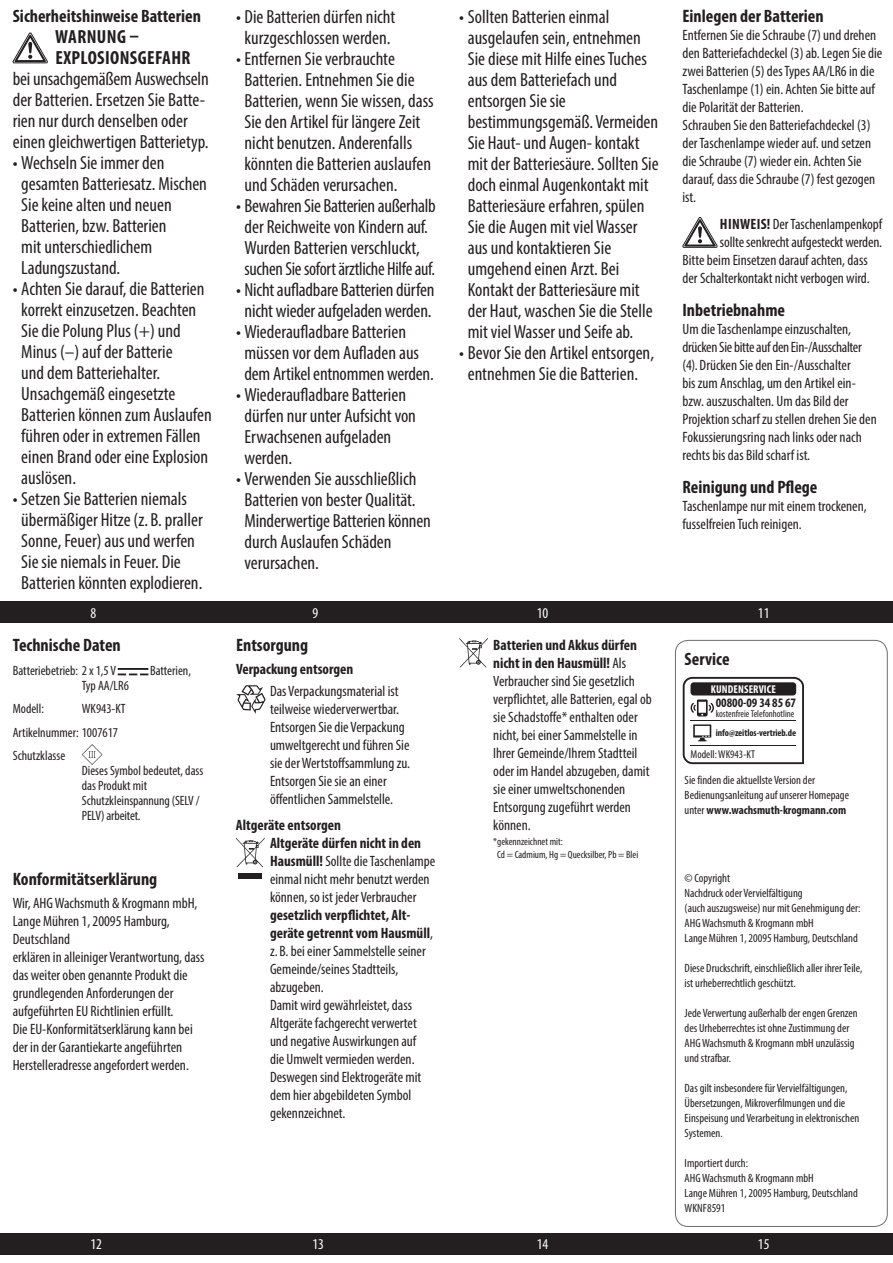
<style>
.page{position:relative;width:893px;height:1263px;background:#fff}
.page>*{position:absolute;margin:0;border:0;box-sizing:border-box;transform-origin:0 0}
.t1{font:condensed 19.05px/21px "Myriad Pro";color:#231f20}
.t2{font:700 condensed 19.05px/21px "Myriad Pro";letter-spacing:.02em;color:#231f20}
.t3{font:700 condensed 18px "Myriad Pro";color:#231f20}
.t4{font:condensed 15px/18px "Myriad Pro";color:#231f20}
.t5{font:700 condensed 15px "Myriad Pro";color:#231f20}
.t6{font:condensed 15px "Myriad Pro";color:#fff}
.t7{font:condensed 13.5px/15px "Myriad Pro";color:#231f20}
.t8{font:700 condensed 12.9px "Myriad Pro";letter-spacing:-.005em;color:#231f20}
.t9{font:condensed 12px/15px "Myriad Pro";color:#231f20}
.t10{font:condensed 11.4px "Myriad Pro";color:#231f20}
.t11{font:700 condensed 11.4px "Myriad Pro";letter-spacing:.01em;color:#fff}
.t12{font:condensed 10.5px/13.5px "Myriad Pro";color:#231f20}
.t13{font:condensed 9.9px "Myriad Pro";color:#231f20}
.t14{font:700 condensed 9.75px "Myriad Pro";letter-spacing:-.005em;color:#231f20}
.s1{font-weight:700}
</style>
<div class="page">
<div style="left:0;top:602px;width:893px;height:21px;background:#231f20"></div>
<div style="left:0;top:1233px;width:893px;height:21px;background:#231f20"></div>
<div style="left:675px;top:640px;width:213px;height:587px;border:1px solid #6c6d70;border-radius:13px"></div>
<svg style="left:13px;top:32px;width:35px;height:32px"></svg>
<svg style="left:682px;top:217px;width:36px;height:31px"></svg>
<svg style="left:118px;top:674px;width:30px;height:1px"></svg>
<div style="left:118px;top:668px;width:30px;height:1px;border:1px solid #231f20"></div>
<svg style="left:82px;top:744px;width:20px;height:21px"></svg>
<svg style="left:236px;top:685px;width:30px;height:29px"></svg>
<svg style="left:236px;top:838px;width:29px;height:29px"></svg>
<div style="left:238px;top:873px;width:24px;height:6px;background:#231f20"></div>
<svg style="left:459px;top:638px;width:29px;height:29px"></svg>
<svg style="left:683px;top:677px;width:121px;height:87px"></svg>
<p class="t3" style="left:13px;top:5px;width:190px">Sicherheitshinweise Batterien</p>
<p class="t2" style="left:55px;top:26px;width:137px">WARNUNG –<br>EXPLOSIONSGEFAHR</p>
<p class="t1" style="left:13px;top:68px;width:198px">bei unsachgemäßem Auswechseln der Batterien. Ersetzen Sie Batte&shy;rien nur durch denselben oder einen gleichwertigen Batterietyp.</p>
<p class="t1" style="left:21px;top:152px;width:187px;text-indent:-8px">• Wechseln Sie immer den gesamten Batteriesatz. Mischen<br>Sie keine alten und neuen<br>Batterien, bzw. Batterien<br>mit unterschiedlichem<br>Ladungszustand.</p>
<p class="t1" style="left:21px;top:278px;width:192px;text-indent:-8px">• Achten Sie darauf, die Batterien korrekt einzusetzen. Beachten<br>Sie die Polung Plus (+) und<br>Minus (–) auf der Batterie<br>und dem Batteriehalter.<br>Unsachgemäß eingesetzte<br>Batterien können zum Auslaufen führen oder in extremen Fällen einen Brand oder eine Explosion auslösen.</p>
<p class="t1" style="left:21px;top:488px;width:183px;text-indent:-8px">• Setzen Sie Batterien niemals übermäßiger Hitze (z. B. praller<br>Sonne, Feuer) aus und werfen<br>Sie sie niemals in Feuer. Die<br>Batterien könnten explodieren.</p>
<p class="t1" style="left:236px;top:6px;width:161px;text-align:center">• Die Batterien dürfen nicht kurzgeschlossen werden.</p>
<p class="t1" style="left:244px;top:48px;width:191px;text-indent:-8px">• Entfernen Sie verbrauchte<br>Batterien. Entnehmen Sie die<br>Batterien, wenn Sie wissen, dass<br>Sie den Artikel für längere Zeit nicht benutzen. Anderenfalls könnten die Batterien auslaufen und Schäden verursachen.</p>
<p class="t1" style="left:236px;top:194px;width:201px;text-align:center">• Bewahren Sie Batterien außerhalb der Reichweite von Kindern auf.<br>Wurden Batterien verschluckt, suchen Sie sofort ärztliche Hilfe auf.</p>
<p class="t1" style="left:236px;top:279px;width:200px;text-align:center">• Nicht aufladbare Batterien dürfen nicht wieder aufgeladen werden.</p>
<p class="t1" style="left:244px;top:321px;width:191px;text-indent:-8px">• Wiederaufladbare Batterien müssen vor dem Aufladen aus dem Artikel entnommen werden.</p>
<p class="t1" style="left:244px;top:384px;width:173px;text-indent:-8px">• Wiederaufladbare Batterien dürfen nur unter Aufsicht von<br>Erwachsenen aufgeladen werden.</p>
<p class="t1" style="left:244px;top:468px;width:188px;text-indent:-8px">• Verwenden Sie ausschließlich<br>Batterien von bester Qualität.<br>Minderwertige Batterien können durch Auslaufen Schäden verursachen.</p>
<p class="t1" style="left:468px;top:6px;width:192px;text-indent:-8px">• Sollten Batterien einmal ausgelaufen sein, entnehmen<br>Sie diese mit Hilfe eines Tuches aus dem Batteriefach und entsorgen Sie sie bestimmungsgemäß. Vermeiden<br>Sie Haut- und Augen- kontakt mit der Batteriesäure. Sollten Sie doch einmal Augenkontakt mit<br>Batteriesäure erfahren, spülen<br>Sie die Augen mit viel Wasser aus und kontaktieren Sie umgehend einen Arzt. Bei<br>Kontakt der Batteriesäure mit der Haut, waschen Sie die Stelle mit viel Wasser und Seife ab.</p>
<p class="t1" style="left:459px;top:342px;width:196px;text-align:center">• Bevor Sie den Artikel entsorgen, entnehmen Sie die Batterien.</p>
<p class="t3" style="left:682px;top:5px;width:143px">Einlegen der Batterien</p>
<p class="t4" style="left:682px;top:26px;width:201px">Entfernen Sie die Schraube (7) und drehen den Batteriefachdeckel (3) ab. Legen Sie die zwei Batterien (5) des Types AA/LR6 in die Taschenlampe (1) ein. Achten Sie bitte auf die Polarität der Batterien.<br>Schrauben Sie den Batteriefachdeckel (3) der Taschenlampe wieder auf. und setzen die Schraube (7) wieder ein. Achten Sie darauf, dass die Schraube (7) fest gezogen ist.</p>
<p class="t4" style="left:720px;top:214px;width:164px"><span class="s1">HINWEIS!</span> Der Taschenlampenkopf</p>
<p class="t4" style="left:720px;top:232px;width:164px">sollte senkrecht aufgesteckt werden.</p>
<p class="t4" style="left:682px;top:250px;width:187px">Bitte beim Einsetzen darauf achten, dass</p>
<p class="t4" style="left:682px;top:268px;width:189px">der Schalterkontakt nicht verbogen wird.</p>
<p class="t3" style="left:682px;top:298px;width:104px">Inbetriebnahme</p>
<p class="t4" style="left:682px;top:319px;width:196px">Um die Taschenlampe einzuschalten, drücken Sie bitte auf den Ein-/Ausschalter (4). Drücken Sie den Ein-/Ausschalter<br>bis zum Anschlag, um den Artikel ein&shy;bzw. auszuschalten. Um das Bild der Projektion scharf zu stellen drehen Sie den Fokussierungsring nach links oder nach rechts bis das Bild scharf ist.</p>
<p class="t3" style="left:682px;top:475px;width:136px">Reinigung und Pflege</p>
<p class="t4" style="left:682px;top:496px;width:186px">Taschenlampe nur mit einem trockenen, fusselfreien Tuch reinigen.</p>
<p class="t6" style="left:90px;top:604px;width:7px">8</p>
<p class="t6" style="left:313px;top:604px;width:7px">9</p>
<p class="t6" style="left:537px;top:604px;width:13px">10</p>
<p class="t6" style="left:758px;top:604px;width:13px">11</p>
<p class="t3" style="left:13px;top:634px;width:110px">Technische Daten</p>
<p class="t7" style="left:13px;top:663px;width:105px">Batteriebetrieb: 2 x 1,5 V</p>
<p class="t7" style="left:150px;top:663px;width:42px">Batterien,</p>
<p class="t7" style="left:82px;top:678px;width:49px">Typ AA/LR6</p>
<p class="t7" style="left:13px;top:701px;width:33px">Modell:</p>
<p class="t7" style="left:13px;top:697px;width:114px;line-height:23.5px;text-indent:69px">WK943-KT<br>Artikelnummer: 1007617<br>Schutzklasse</p>
<p class="t7" style="left:82px;top:763px;width:123px">Dieses Symbol bedeutet, dass das Produkt mit<br>Schutzkleinspannung (SELV /<br>PELV) arbeitet.</p>
<p class="t3" style="left:13px;top:868px;width:146px">Konformitätserklärung</p>
<p class="t4" style="left:13px;top:893px;width:193px">Wir, AHG Wachsmuth &amp; Krogmann mbH, Lange Mühren 1, 20095 Hamburg, Deutschland<br>erklären in alleiniger Verantwortung, dass das weiter oben genannte Produkt die grundlegenden Anforderungen der aufgeführten EU Richtlinien erfüllt.<br>Die EU-Konformitätserklärung kann bei der in der Garantiekarte angeführten Herstelleradresse angefordert werden.</p>
<p class="t3" style="left:236px;top:634px;width:74px">Entsorgung</p>
<p class="t5" style="left:236px;top:659px;width:119px">Verpackung entsorgen</p>
<p class="t4" style="left:270px;top:682px;width:142px">Das Verpackungsmaterial ist teilweise wiederverwertbar.<br>Entsorgen Sie die Verpackung umweltgerecht und führen Sie sie der Wertstoffsammlung zu.<br>Entsorgen Sie sie an einer öffentlichen Sammelstelle.</p>
<p class="t4" style="left:270px;top:816px;width:167px;text-indent:-34px"><span class="s1">Altgeräte entsorgen<br>Altgeräte dürfen nicht in den<br>Hausmüll!</span> Sollte die Taschenlampe einmal nicht mehr benutzt werden können, so ist jeder Verbraucher</p>
<p class="t4" style="left:270px;top:906px;width:165px"><span class="s1">gesetzlich verpflichtet, Alt&shy;geräte getrennt vom Hausmüll</span>, z. B. bei einer Sammelstelle seiner<br>Gemeinde/seines Stadtteils, abzugeben.<br>Damit wird gewährleistet, dass<br>Altgeräte fachgerecht verwertet und negative Auswirkungen auf die Umwelt vermieden werden.<br>Deswegen sind Elektrogeräte mit dem hier abgebildeten Symbol gekennzeichnet.</p>
<p class="t4" style="left:493px;top:635px;width:160px"><span class="s1">Batterien und Akkus dürfen nicht in den Hausmüll!</span> Als<br>Verbraucher sind Sie gesetzlich verpflichtet, alle Batterien, egal ob sie Schadstoffe* enthalten oder nicht, bei einer Sammelstelle in<br>Ihrer Gemeinde/Ihrem Stadtteil oder im Handel abzugeben, damit sie einer umweltschonenden<br>Entsorgung zugeführt werden können.</p>
<p class="t12" style="left:497px;top:834px;width:143px;text-indent:-4px">*gekennzeichnet mit:<br>Cd = Cadmium, Hg = Quecksilber, Pb = Blei</p>
<p class="t3" style="left:685px;top:648px;width:46px">Service</p>
<p class="t11" style="left:711px;top:682px;width:67px">KUNDENSERVICE</p>
<p class="t14" style="left:716px;top:727px;width:82px">info@zeitlos-vertrieb.de</p>
<p class="t8" style="left:716px;top:695px;width:82px">00800-09 34 85 67</p>
<p class="t13" style="left:716px;top:708px;width:80px">kostenfreie Telefonhotline</p>
<p class="t10" style="left:691px;top:747px;width:66px">Modell: WK943-KT</p>
<p class="t9" style="left:685px;top:772px;width:166px">Sie finden die aktuellste Version der<br>Bedienungsanleitung auf unserer Homepage unter <span class="s1">www.wachsmuth-krogmann.com</span></p>
<p class="t9" style="left:685px;top:870px;width:177px">© Copyright<br>Nachdruck oder Vervielfältigung<br>(auch auszugsweise) nur mit Genehmigung der:<br>AHG Wachsmuth &amp; Krogmann mbH<br>Lange Mühren 1, 20095 Hamburg, Deutschland</p>
<p class="t9" style="left:685px;top:960px;width:179px">Diese Druckschrift, einschließlich aller ihrer Teile, ist urheberrechtlich geschützt.</p>
<p class="t9" style="left:685px;top:1005px;width:175px">Jede Verwertung außerhalb der engen Grenzen des Urheberrechtes ist ohne Zustimmung der AHG Wachsmuth &amp; Krogmann mbH unzulässig und strafbar.</p>
<p class="t9" style="left:685px;top:1080px;width:176px">Das gilt insbesondere für Vervielfältigungen, Übersetzungen, Mikroverfilmungen und die Einspeisung und Verarbeitung in elektronischen Systemen.</p>
<p class="t9" style="left:685px;top:1155px;width:175px">Importiert durch:<br>AHG Wachsmuth &amp; Krogmann mbH<br>Lange Mühren 1, 20095 Hamburg, Deutschland<br>WKNF8591</p>
<p class="t6" style="left:90px;top:1235px;width:13px">12</p>
<p class="t6" style="left:313px;top:1235px;width:13px">13</p>
<p class="t6" style="left:537px;top:1235px;width:13px">14</p>
<p class="t6" style="left:758px;top:1235px;width:13px">15</p>
</div>
